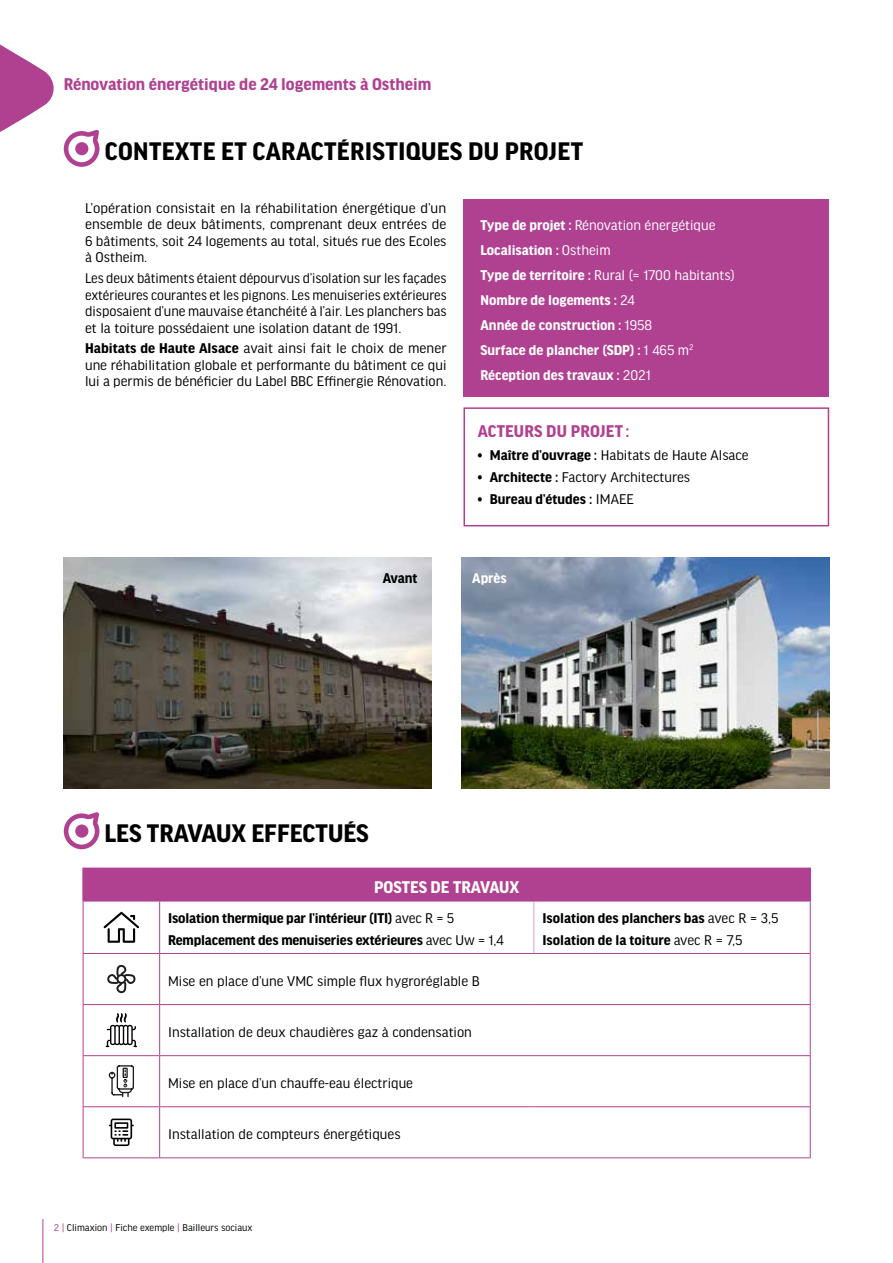
<style>
.page{position:relative;width:893px;height:1263px;background:#fff}
.page>*{position:absolute;margin:0;border:0;box-sizing:border-box;transform-origin:0 0}
.t1{font:700 27px "Good Headline Pro";letter-spacing:.01em;color:#000}
.t2{font:700 18px "Good Headline Pro";color:#b04191}
.t3{font:700 18px "Good Headline Pro";color:#fff}
.t4{font:15px/16.5px "Good Headline Pro";color:#000;text-align:justify}
.t5{font:15px/16.5px "Good Headline Pro";color:#000;text-align:justify;scale:.96 1}
.t6{font:700 15px/25px "Good Headline Pro";color:#fff}
.t7{font:700 15px/22.2px "Good Headline Pro";letter-spacing:-.01em;color:#000}
.t8{font:10.5px "Good Headline Pro";color:#000}
.s1{font-weight:700}
.s2{font-weight:400}
.s3{color:#b04191}
</style>
<div class="page">
<hr style="left:43px;top:1219px;width:1px;height:44px;background:#b04191">
<svg style="left:0;top:44px;width:54px;height:88px"></svg>
<img style="left:64px;top:557px;width:367px;height:231px">
<img style="left:462px;top:557px;width:367px;height:231px">
<svg style="left:64px;top:130px;width:35px;height:37px"></svg>
<div style="left:463px;top:200px;width:366px;height:197px;background:#b04191"></div>
<div style="left:463px;top:407px;width:366px;height:119px;border:2px solid #b04191"></div>
<svg style="left:64px;top:812px;width:35px;height:37px"></svg>
<div style="left:83px;top:868px;width:727px;height:33px;background:#b04191"></div>
<hr style="left:809px;top:869px;width:2px;height:32px;background:#b04191">
<hr style="left:533px;top:901px;width:1px;height:52px;background:#d4a6cd">
<hr style="left:810px;top:1056px;width:1px;height:50px;background:#b04191">
<hr style="left:810px;top:1107px;width:1px;height:50px;background:#b04191">
<hr style="left:82px;top:869px;width:2px;height:32px;background:#b04191">
<hr style="left:82px;top:867px;width:78px;height:2px;background:#b04191">
<hr style="left:160px;top:867px;width:374px;height:2px;background:#b04191">
<hr style="left:534px;top:867px;width:277px;height:2px;background:#b04191">
<hr style="left:83px;top:901px;width:1px;height:52px;background:#b04191">
<hr style="left:83px;top:901px;width:77px;height:1px;background:#b04191">
<hr style="left:159px;top:901px;width:1px;height:52px;background:#b04191">
<hr style="left:160px;top:901px;width:374px;height:1px;background:#b04191">
<hr style="left:534px;top:901px;width:277px;height:1px;background:#b04191">
<hr style="left:810px;top:901px;width:1px;height:52px;background:#b04191">
<hr style="left:83px;top:954px;width:1px;height:50px;background:#b04191">
<hr style="left:83px;top:953px;width:77px;height:1px;background:#b04191">
<hr style="left:159px;top:954px;width:1px;height:50px;background:#b04191">
<hr style="left:160px;top:953px;width:374px;height:1px;background:#b04191">
<hr style="left:534px;top:953px;width:277px;height:1px;background:#b04191">
<hr style="left:810px;top:954px;width:1px;height:50px;background:#b04191">
<hr style="left:83px;top:1005px;width:1px;height:50px;background:#b04191">
<hr style="left:83px;top:1004px;width:77px;height:1px;background:#b04191">
<hr style="left:160px;top:1004px;width:374px;height:1px;background:#b04191">
<hr style="left:534px;top:1004px;width:277px;height:1px;background:#b04191">
<hr style="left:159px;top:1005px;width:1px;height:50px;background:#b04191">
<hr style="left:810px;top:1005px;width:1px;height:50px;background:#b04191">
<hr style="left:83px;top:1056px;width:1px;height:50px;background:#b04191">
<hr style="left:83px;top:1055px;width:77px;height:1px;background:#b04191">
<hr style="left:159px;top:1056px;width:1px;height:50px;background:#b04191">
<hr style="left:160px;top:1055px;width:374px;height:1px;background:#b04191">
<hr style="left:534px;top:1055px;width:277px;height:1px;background:#b04191">
<hr style="left:83px;top:1107px;width:1px;height:50px;background:#b04191">
<hr style="left:83px;top:1106px;width:77px;height:1px;background:#b04191">
<hr style="left:83px;top:1157px;width:77px;height:1px;background:#b04191">
<hr style="left:159px;top:1107px;width:1px;height:50px;background:#b04191">
<hr style="left:160px;top:1106px;width:374px;height:1px;background:#b04191">
<hr style="left:534px;top:1106px;width:277px;height:1px;background:#b04191">
<hr style="left:160px;top:1157px;width:374px;height:1px;background:#b04191">
<hr style="left:534px;top:1157px;width:277px;height:1px;background:#b04191">
<svg style="left:104px;top:912px;width:35px;height:31px"></svg>
<svg style="left:107px;top:965px;width:28px;height:28px"></svg>
<svg style="left:106px;top:1013px;width:31px;height:34px"></svg>
<svg style="left:108px;top:1065px;width:26px;height:33px"></svg>
<svg style="left:109px;top:1118px;width:25px;height:28px"></svg>
<p class="t2" style="left:64px;top:76px;width:369px">Rénovation énergétique de 24 logements à Ostheim</p>
<h1 class="t1" style="left:105px;top:138px;width:480px">CONTEXTE ET CARACTÉRISTIQUES DU PROJET</h1>
<p class="t4" style="left:85px;top:200px;width:363px">L’opération consistait en la réhabilitation énergétique d’un ensemble de deux bâtiments, comprenant deux entrées de 6 bâtiments, soit 24 logements au total, situés rue des Ecoles à Ostheim.</p>
<p class="t5" style="left:85px;top:270px;width:378px">Les deux bâtiments étaient dépourvus d’isolation sur les façades extérieures courantes et les pignons. Les menuiseries extérieures disposaient d’une mauvaise étanchéité à l’air. Les planchers bas et la toiture possédaient une isolation datant de 1991.</p>
<p class="t4" style="left:85px;top:341px;width:363px"><span class="s1">Habitats de Haute Alsace</span> avait ainsi fait le choix de mener une réhabilitation globale et performante du bâtiment ce qui lui a permis de bénéficier du Label BBC Effinergie Rénovation.</p>
<p class="t6" style="left:480px;top:213px;width:256px">Type de projet : <span class="s2">Rénovation énergétique<br></span>Localisation : <span class="s2">Ostheim<br></span>Type de territoire : <span class="s2">Rural (≈ 1700 habitants)<br></span>Nombre de logements : <span class="s2">24<br></span>Année de construction : <span class="s2">1958<br></span>Surface de plancher (SDP) : <span class="s2">1 465 m</span><sup>2<br></sup>Réception des travaux : <span class="s2">2021</span></p>
<p class="t2" style="left:478px;top:423px;width:153px">ACTEURS DU PROJET :</p>
<p class="t4" style="left:478px;top:447px;width:272px"><span class="s1">• Maître d’ouvrage :</span> Habitats de Haute Alsace</p>
<p class="t4" style="left:478px;top:469px;width:214px"><span class="s1">• Architecte :</span> Factory Architectures</p>
<p class="t7" style="left:478px;top:488px;width:158px">• Bureau d’études : <span class="s2">IMAEE</span></p>
<p class="t7" style="left:383px;top:567px;width:36px">Avant</p>
<p class="t6" style="left:472px;top:566px;width:36px">Après</p>
<h1 class="t1" style="left:104px;top:820px;width:266px">LES TRAVAUX EFFECTUÉS</h1>
<p class="t3" style="left:374px;top:878px;width:147px">POSTES DE TRAVAUX</p>
<p class="t7" style="left:168px;top:907px;width:337px">Isolation thermique par l’intérieur (ITI) <span class="s2">avec R = 5<br></span>Remplacement des menuiseries extérieures <span class="s2">avec Uw = 1,4</span></p>
<p class="t7" style="left:542px;top:907px;width:238px">Isolation des planchers bas <span class="s2">avec R = 3,5<br></span>Isolation de la toiture <span class="s2">avec R = 7,5</span></p>
<p class="t4" style="left:168px;top:973px;width:313px">Mise en place d’une VMC simple flux hygroréglable B</p>
<p class="t4" style="left:168px;top:1024px;width:305px">Installation de deux chaudières gaz à condensation</p>
<p class="t4" style="left:168px;top:1075px;width:246px">Mise en place d’un chauffe-eau électrique</p>
<p class="t4" style="left:168px;top:1126px;width:234px">Installation de compteurs énergétiques</p>
<p class="t8" style="left:54px;top:1222px;width:200px"><span class="s3">2 |</span> Climaxion <span class="s3">|</span> Fiche exemple <span class="s3">|</span> Bailleurs sociaux</p>
</div>
